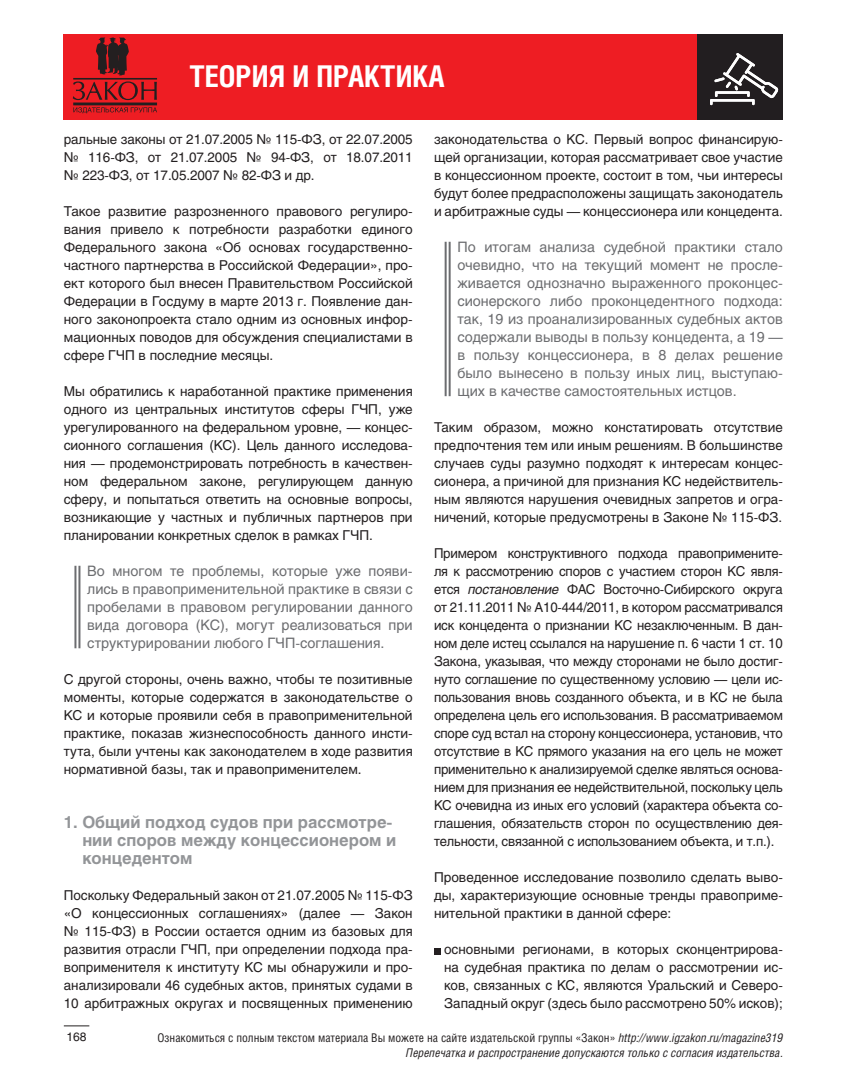
<style>
.page{position:relative;width:851px;height:1089px;background:#fff}
.page>*{position:absolute;margin:0;border:0;box-sizing:border-box;transform-origin:0 0}
.t1{font:700 30px "Helios Cond";color:#fff}
.t2{font:700 16.5px/18px "Helios";color:#939598}
.t3{font:14.25px/18px "Helios";color:#6c6d70;text-align:justify}
.t4{font:13.5px/18px "Helios";color:#231f20;text-align:justify}
.t5{font:italic 12px/15px "Helios Cond";color:#231f20;text-align:right}
.t6{font:12px "Helios";color:#231f20}
.s1{font-style:italic}
.s2{font-style:normal}
</style>
<div class="page">
<svg style="left:64px;top:1025px;width:25px;height:1px"></svg>
<svg style="left:434px;top:948px;width:6px;height:6px"></svg>
<hr style="left:448px;top:242px;width:2px;height:154px;background:#6c6d70">
<hr style="left:444px;top:242px;width:2px;height:154px;background:#6c6d70">
<hr style="left:78px;top:566px;width:2px;height:82px;background:#6c6d70">
<hr style="left:74px;top:566px;width:2px;height:82px;background:#6c6d70">
<div style="left:64px;top:34px;width:718px;height:85px;background:#ee1d23"></div>
<div style="left:697px;top:34px;width:85px;height:85px;background:#221e20"></div>
<svg style="left:710px;top:53px;width:68px;height:52px"></svg>
<svg style="left:96px;top:37px;width:33px;height:38px"></svg>
<hr style="left:73px;top:78px;width:84px;height:2px;background:#231f20">
<hr style="left:73px;top:102px;width:84px;height:3px;background:#231f20">
<svg style="left:73px;top:81px;width:84px;height:19px"></svg>
<svg style="left:73px;top:107px;width:84px;height:6px"></svg>
<h1 class="t1" style="left:189px;top:56px;width:257px">ТЕОРИЯ И ПРАКТИКА</h1>
<p class="t4" style="left:64px;top:130px;width:350px">ральные законы от 21.07.2005 № 115-ФЗ, от 22.07.2005 № 116-ФЗ, от 21.07.2005 № 94-ФЗ, от 18.07.2011 № 223‑ФЗ, от 17.05.2007 № 82-ФЗ и др.</p>
<p class="t4" style="left:64px;top:202px;width:350px">Такое развитие разрозненного правового регулиро&shy;вания привело к потребности разработки единого Федерального закона «Об основах государственно&shy;частного партнерства в Российской Федерации», про&shy;ект которого был внесен Правительством Российской Федерации в Госдуму в марте 2013 г. Появление дан&shy;ного законопроекта стало одним из основных инфор&shy;мационных поводов для обсуждения специалистами в сфере ГЧП в последние месяцы.</p>
<p class="t4" style="left:64px;top:382px;width:350px">Мы обратились к наработанной практике применения одного из центральных институтов сферы ГЧП, уже урегулированного на федеральном уровне, — концес&shy;сионного соглашения (КС). Цель данного исследова&shy;ния — продемонстрировать потребность в качествен&shy;ном федеральном законе, регулирующем данную сферу, и попытаться ответить на основные вопросы, возникающие у частных и публичных партнеров при планировании конкретных сделок в рамках ГЧП.</p>
<p class="t3" style="left:87px;top:562px;width:327px">Во многом те проблемы, которые уже появи&shy;лись в правоприменительной практике в связи с пробелами в правовом регулировании данного вида договора (КС), могут реализоваться при структурировании любого ГЧП-соглашения.</p>
<p class="t4" style="left:64px;top:670px;width:350px">С другой стороны, очень важно, чтобы те позитивные моменты, которые содержатся в законодательстве о КС и которые проявили себя в правоприменительной практике, показав жизнеспособность данного инсти&shy;тута, были учтены как законодателем в ходе развития нормативной базы, так и правоприменителем.</p>
<p class="t2" style="left:82px;top:813px;width:315px;text-indent:-18px">1. Общий подход судов при рассмотре&shy;нии споров между концессионером и концедентом</p>
<p class="t4" style="left:64px;top:886px;width:350px">Поскольку Федеральный закон от 21.07.2005 № 115‑ФЗ «О концессионных соглашениях» (далее — Закон № 115‑ФЗ) в России остается одним из базовых для развития отрасли ГЧП, при определении подхода пра&shy;воприменителя к институту КС мы обнаружили и про&shy;анализировали 46 судебных актов, принятых судами в 10 арбитражных округах и посвященных применению</p>
<p class="t4" style="left:434px;top:130px;width:350px">законодательства о КС. Первый вопрос финансирую&shy;щей организации, которая рассматривает свое участие в концессионном проекте, состоит в том, чьи интересы будут более предрасположены защищать законодатель и арбитражные суды — концессионера или концедента.</p>
<p class="t3" style="left:457px;top:238px;width:327px">По итогам анализа судебной практики стало очевидно, что на текущий момент не просле&shy;живается однозначно выраженного проконцес&shy;сионерского либо проконцедентного подхода: так, 19 из проанализированных судебных актов содержали выводы в пользу концедента, а 19 — в пользу концессионера, в 8 делах решение было вынесено в пользу иных лиц, выступаю&shy;щих в качестве самостоятельных истцов.</p>
<p class="t4" style="left:434px;top:418px;width:350px">Таким образом, можно констатировать отсутствие предпочтения тем или иным решениям. В большинстве случаев суды разумно подходят к интересам концес&shy;сионера, а причиной для признания КС недействитель&shy;ным являются нарушения очевидных запретов и огра&shy;ничений, которые предусмотрены в Законе № 115‑ФЗ.</p>
<p class="t4" style="left:434px;top:544px;width:350px">Примером конструктивного подхода правопримените&shy;ля к рассмотрению споров с участием сторон КС явля&shy;ется <span class="s1">постановление</span> ФАС Восточно-Сибирского округа от 21.11.2011 № А10-444/2011, в котором рассматривался иск концедента о признании КС незаключенным. В дан&shy;ном деле истец ссылался на нарушение п. 6 части 1 ст. 10<br>Закона, указывая, что между сторонами не было достиг&shy;нуто соглашение по существенному условию — цели ис&shy;пользования вновь созданного объекта, и в КС не была определена цель его использования. В рассматриваемом споре суд встал на сторону концессионера, установив, что отсутствие в КС прямого указания на его цель не может применительно к анализируемой сделке являться основа&shy;нием для признания ее недействительной, поскольку цель КС очевидна из иных его условий (характера объекта со&shy;глашения, обязательств сторон по осуществлению дея&shy;тельности, связанной с использованием объекта, и т.п.).</p>
<p class="t4" style="left:434px;top:868px;width:350px">Проведенное исследование позволило сделать выво&shy;ды, характеризующие основные тренды правоприме&shy;нительной практики в данной сфере:</p>
<p class="t4" style="left:444px;top:940px;width:340px">основными регионами, в которых сконцентрирова&shy;на судебная практика по делам о рассмотрении ис&shy;ков, связанных с КС, являются Уральский и Северо-Западный округ (здесь было рассмотрено 50% исков);</p>
<p class="t6" style="left:66px;top:1029px;width:22px">168</p>
<p class="t5" style="left:157px;top:1029px;width:626px"><span class="s2">Ознакомиться с полным текстом материала Вы можете на сайте издательской группы «Закон»</span> http://www.igzakon.ru/magazine319<br>Перепечатка и распространение допускаются только с согласия издательства.</p>
</div>
